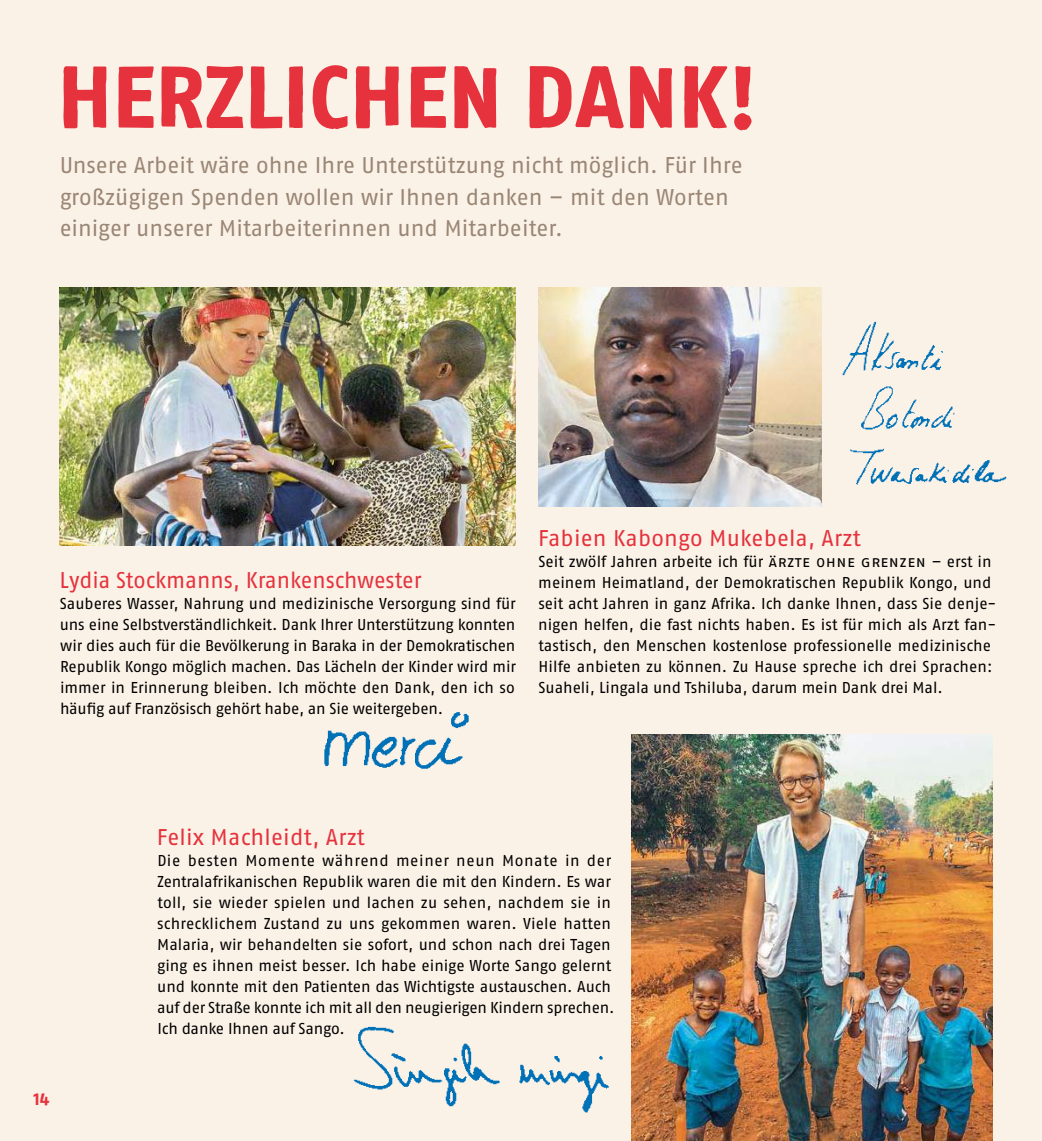
<style>
.page{position:relative;width:1042px;height:1141px;background:#fbf2e7}
.page>*{position:absolute;margin:0;border:0;box-sizing:border-box;transform-origin:0 0}
.t1{font:87.5px "Fago Rough Bold Lf";letter-spacing:.01em;color:#e5323d}
.t2{font:22.75px/31.5px "Fago OT";color:#9d8e82}
.t3{font:22.75px "Fago OT";color:#e5323d}
.t4{font:700 17.5px "Fago OT";color:#e5323d}
.t5{font:15.75px/21px "Fago OT";color:#000}
</style>
<div class="page">
<img style="left:631px;top:734px;width:361px;height:407px">
<img style="left:353px;top:1026px;width:256px;height:87px">
<img style="left:60px;top:288px;width:456px;height:258px">
<img style="left:324px;top:712px;width:145px;height:57px">
<img style="left:861px;top:386px;width:94px;height:44px">
<img style="left:849px;top:448px;width:158px;height:37px">
<img style="left:842px;top:321px;width:101px;height:55px">
<img style="left:538px;top:288px;width:283px;height:218px">
<h1 class="t1" style="left:58px;top:48px;width:702px">HERZLICHEN DANK!</h1>
<h2 class="t2" style="left:59px;top:150px;width:685px">Unsere Arbeit wäre ohne Ihre Unterstützung nicht möglich. Für Ihre großzügigen Spenden wollen wir Ihnen danken – mit den Worten einiger unserer Mitarbeiterinnen und Mitarbeiter.</h2>
<h2 class="t3" style="left:60px;top:566px;width:364px">Lydia Stockmanns, Krankenschwester</h2>
<p class="t5" style="left:60px;top:593px;width:458px;text-align:justify">Sauberes Wasser, Nahrung und medizinische Versorgung sind für uns eine Selbstverständlichkeit. Dank Ihrer U nterstützung konnten wir dies auch für die Bevölkerung in Baraka in der Demokratischen Republik Kongo möglich machen. Das Lächeln der Kinder wird mir immer in Erinnerung bleiben. Ich möchte den Dank, den ich so häufig auf Französisch gehört habe, an Sie weitergeben.</p>
<h2 class="t3" style="left:538px;top:524px;width:324px">Fabien Kabongo Mukebela, Arzt</h2>
<p class="t5" style="left:538px;top:551px;width:457px">Seit zwölf Jahren arbeite ich für Ärzte ohne Grenzen – erst in meinem Heimatland, der Demokratischen Republik Kongo, und seit acht Jahren in ganz Afrika. Ich danke Ihnen, dass Sie denje&shy;nigen helfen, die fast nichts haben. Es ist für mich als Arzt fan&shy;tastisch, den Menschen kostenlose professionelle medizinische Hilfe anbieten zu können. Zu Hause spreche ich drei Sprachen:<br>Suaheli, Lingala und Tshiluba, darum mein Dank drei Mal.</p>
<p class="t4" style="left:34px;top:1089px;width:18px">14</p>
<h2 class="t3" style="left:157px;top:824px;width:209px">Felix Machleidt, Arzt</h2>
<p class="t5" style="left:157px;top:850px;width:459px">Die besten Momente während meiner neun Monate in der Zentralafrikanischen Republik waren die mit den Kindern. Es war toll, sie wieder spielen und lachen zu sehen, nachdem sie in schrecklichem Zustand zu uns gekommen waren. Viele hatten Malaria, wir behandelten sie sofort, und schon nach drei Tagen ging es ihnen meist besser. Ich habe einige Worte Sango gelernt und konnte mit den Patienten das Wichtigste austauschen. Auch auf der Straße konnte ich mit all den neugierigen Kindern sprechen.<br>Ich danke Ihnen auf Sango.</p>
</div>
